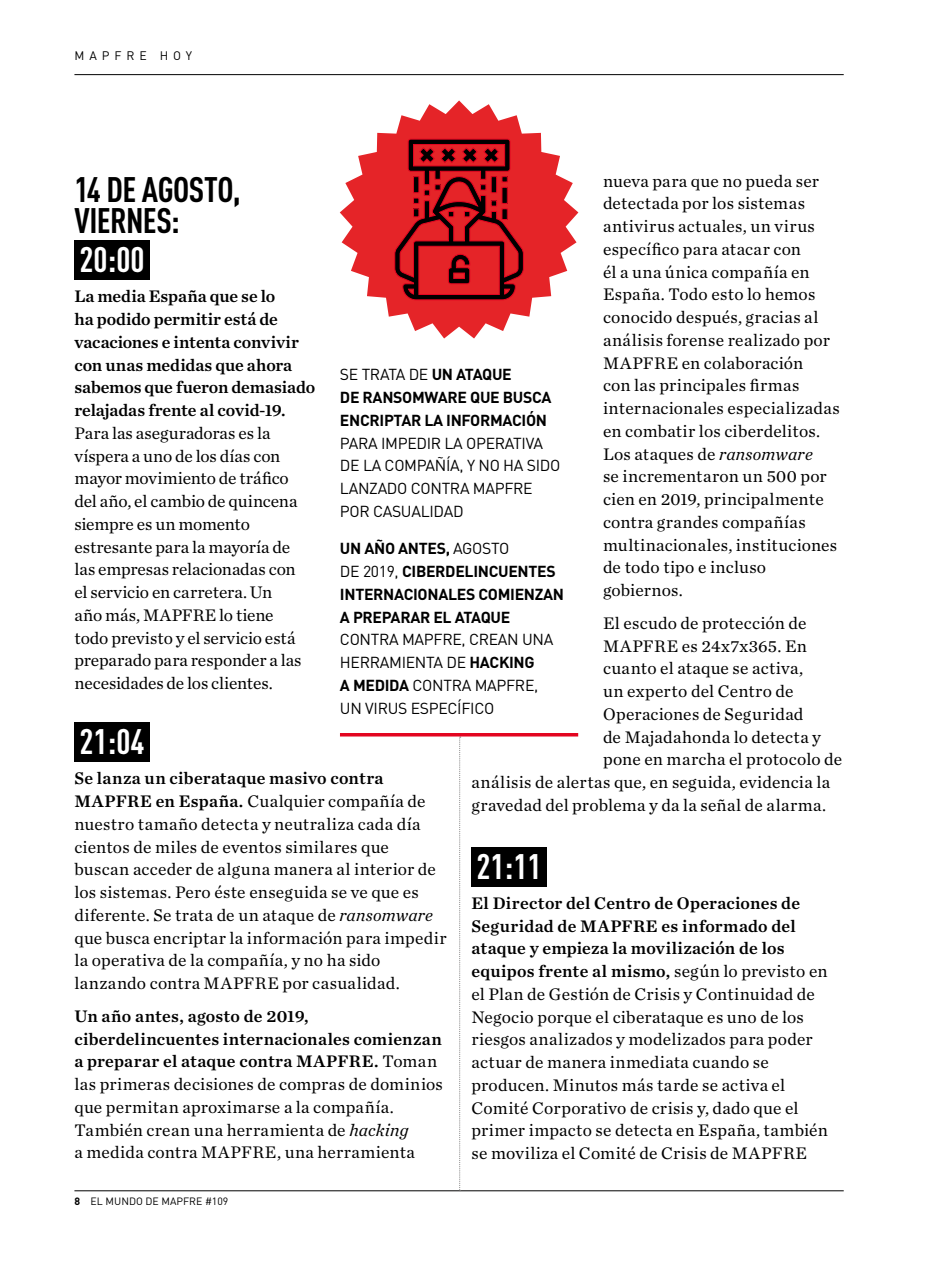
<style>
.page{position:relative;width:943px;height:1265px;background:#fff}
.page>*{position:absolute;margin:0;border:0;box-sizing:border-box;transform-origin:0 0}
.t1{font:700 35px/31.5px "DIN Cond";letter-spacing:-.015em;color:#000}
.t2{font:700 35px "DIN Cond";color:#fff}
.t3{font:17.5px/22.8px "Chronicle Text G1";letter-spacing:.01em;color:#000}
.t4{font:600 17.5px/22.8px "Chronicle Text G1";letter-spacing:-.005em;color:#000}
.t5{font:15.75px/22.8px "DIN";letter-spacing:-.02em;color:#000}
.t6{font:700 15.75px/22.8px "DIN";letter-spacing:-.02em;color:#000}
.t7{font:12.25px "DIN";letter-spacing:.4em;color:#000}
.t8{font:10.5px "DIN";color:#000}
.s1{font-style:italic}
.s2{font-weight:600}
.s3{font-weight:400}
.s4{font-weight:700}
</style>
<div class="page">
<hr style="left:74px;top:74px;width:769px;height:1px;background:#000">
<hr style="left:74px;top:1190px;width:769px;height:1px;background:#000">
<svg style="left:459px;top:737px;width:2px;height:454px"></svg>
<div style="left:74px;top:240px;width:75px;height:40px;background:#000"></div>
<div style="left:74px;top:722px;width:75px;height:40px;background:#000"></div>
<div style="left:471px;top:847px;width:75px;height:39px;background:#000"></div>
<hr style="left:340px;top:733px;width:238px;height:3px;background:#e30520">
<svg style="left:340px;top:100px;width:238px;height:239px;fill:#e52428"></svg>
<svg style="left:394px;top:138px;width:130px;height:163px;background:#a7161c"></svg>
<div style="left:413px;top:209px;width:6px;height:8px;background:#000"></div>
<div style="left:413px;top:208px;width:6px;height:9px;border:1px solid #e30520"></div>
<div style="left:502px;top:209px;width:5px;height:10px;background:#000"></div>
<div style="left:501px;top:208px;width:6px;height:12px;border:1px solid #e30520"></div>
<p class="t7" style="left:75px;top:48px;width:119px">MAPFRE HOY</p>
<p class="t3" style="left:603px;top:169px;width:238px">nueva para que no pueda ser detectada por los sistemas antivirus actuales, un virus específico para atacar con<br>él a una única compañía en<br>España. Todo esto lo hemos conocido después, gracias al análisis forense realizado por<br>MAPFRE en colaboración<br>con las principales firmas internacionales especializadas en combatir los ciberdelitos.<br>Los ataques de <span class="s1">ransomware<br></span>se incrementaron un 500 por cien en 2019, principalmente contra grandes compañías multinacionales, instituciones de todo tipo e incluso gobiernos.</p>
<p class="t3" style="left:603px;top:611px;width:205px">El escudo de protección de</p>
<p class="t3" style="left:603px;top:634px;width:205px">MAPFRE es 24x7x365. En</p>
<p class="t3" style="left:603px;top:657px;width:202px">cuanto el ataque se activa,</p>
<p class="t3" style="left:603px;top:680px;width:192px">un experto del Centro de</p>
<p class="t3" style="left:603px;top:702px;width:202px">Operaciones de Seguridad</p>
<p class="t3" style="left:603px;top:725px;width:219px">de Majadahonda lo detecta y</p>
<p class="t3" style="left:603px;top:748px;width:241px">pone en marcha el protocolo de</p>
<p class="t3" style="left:471px;top:771px;width:360px">análisis de alertas que, en seguida, evidencia la</p>
<p class="t3" style="left:471px;top:793px;width:356px">gravedad del problema y da la señal de alarma.</p>
<h1 class="t2" style="left:476px;top:845px;width:67px">21:11</h1>
<p class="t3" style="left:471px;top:892px;width:358px"><span class="s2">El Director del Centro de Operaciones de Seguridad de MAPFRE es informado del ataque y empieza la movilización de los equipos frente al mismo,</span> según lo previsto en el Plan de Gestión de Crisis y Continuidad de Negocio porque el ciberataque es uno de los riesgos analizados y modelizados para poder actuar de manera inmediata cuando se producen. Minutos más tarde se activa el Comité Corporativo de crisis y, dado que el primer impacto se detecta en España, también se moviliza el Comité de Crisis de MAPFRE</p>
<h1 class="t1" style="left:74px;top:173px;width:168px">14 DE AGOSTO,<br>VIERNES:</h1>
<h1 class="t2" style="left:79px;top:239px;width:67px">20:00</h1>
<p class="t4" style="left:74px;top:285px;width:242px">La media España que se lo<br>ha podido permitir está de vacaciones e intenta convivir con unas medidas que ahora sabemos que fueron demasiado relajadas frente al covid-19.</p>
<p class="t3" style="left:74px;top:422px;width:229px">Para las aseguradoras es la víspera a uno de los días con mayor movimiento de tráfico del año, el cambio de quincena siempre es un momento estresante para la mayoría de las empresas relacionadas con el servicio en carretera. Un año más, MAPFRE lo tiene todo previsto y el servicio está preparado para responder a las necesidades de los clientes.</p>
<h1 class="t2" style="left:79px;top:720px;width:67px">21:04</h1>
<p class="t3" style="left:74px;top:767px;width:374px"><span class="s2">Se lanza un ciberataque masivo contra MAPFRE en España.</span> Cualquier compañía de nuestro tamaño detecta y neutraliza cada día cientos de miles de eventos similares que buscan acceder de alguna manera al interior de los sistemas. Pero éste enseguida se ve que es diferente. Se trata de un ataque de <span class="s1">ransomware </span>que busca encriptar la información para impedir la operativa de la compañía, y no ha sido lanzando contra MAPFRE por casualidad.</p>
<p class="t3" style="left:74px;top:1004px;width:370px"><span class="s2">Un año antes, agosto de 2019, ciberdelincuentes internacionales comienzan a preparar el ataque contra MAPFRE.</span> Toman las primeras decisiones de compras de dominios que permitan aproximarse a la compañía.<br>También crean una herramienta de <span class="s1">hacking<br></span>a medida contra MAPFRE, una herramienta</p>
<p class="t6" style="left:340px;top:363px;width:213px"><span class="s3">SE TRATA DE</span> UN ATAQUE<br>DE RANSOMWARE QUE BUSCA<br>ENCRIPTAR LA INFORMACIÓN</p>
<p class="t5" style="left:340px;top:431px;width:222px">PARA IMPEDIR LA OPERATIVA<br>DE LA COMPAÑÍA, Y NO HA SIDO<br>LANZADO CONTRA MAPFRE<br>POR CASUALIDAD</p>
<p class="t6" style="left:340px;top:537px;width:225px">UN AÑO ANTES, <span class="s3">AGOSTO<br>DE 2019,</span> CIBERDELINCUENTES<br>INTERNACIONALES COMIENZAN<br>A PREPARAR EL ATAQUE</p>
<p class="t5" style="left:340px;top:628px;width:215px">CONTRA MAPFRE, CREAN UNA<br>HERRAMIENTA DE <span class="s4">HACKING<br>A MEDIDA</span> CONTRA MAPFRE,<br>UN VIRUS ESPECÍFICO</p>
<p class="t8" style="left:74px;top:1194px;width:155px"><span class="s4">8</span> EL MUNDO DE MAPFRE #109</p>
</div>
